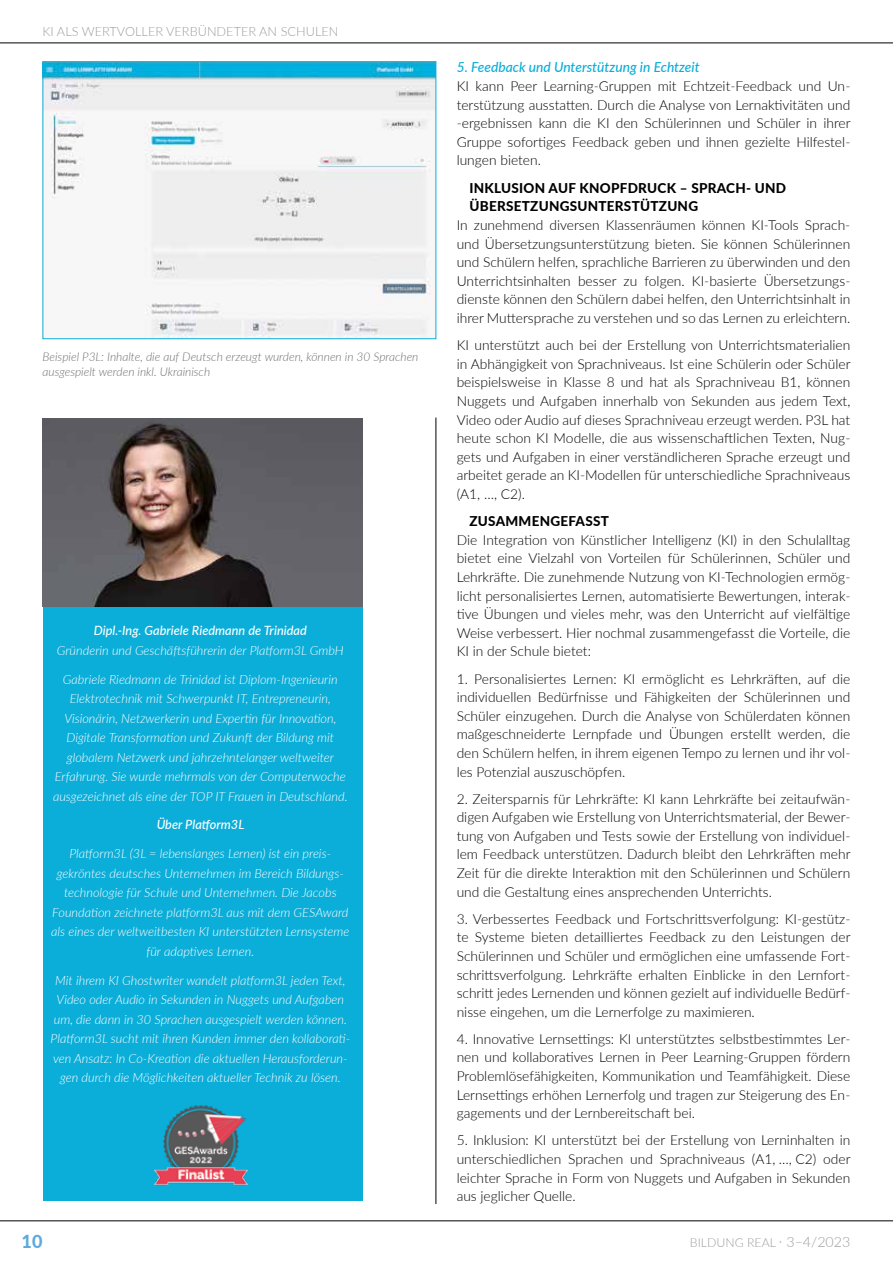
<style>
.page{position:relative;width:893px;height:1263px;background:#fff}
.page>*{position:absolute;margin:0;border:0;box-sizing:border-box;transform-origin:0 0}
.t1{font:800 18px "Lato";color:#5ea9de}
.t2{font:300 13.8px/18.6px "Lato";color:#000;text-align:justify}
.t3{font:italic 500 13.8px "Lato";color:#0baed9}
.t4{font:800 13.5px/18.8px "Lato";letter-spacing:.02em;color:#000}
.t5{font:italic 300 12.75px/19.5px "Lato";color:#fff;text-align:center}
.t6{font:italic 500 12.75px "Lato";color:#fff}
.t7{font:300 12.75px "Lato";color:#9d9d9c}
.t8{font:300 12.3px "Lato";color:#9d9d9c}
.t9{font:italic 300 12px/15px "Lato";color:#706f6f}
.s1{font-size:14.25px}
</style>
<div class="page">
<hr style="left:0;top:1220px;width:893px;height:1px;background:#000">
<hr style="left:0;top:43px;width:893px;height:1px;background:#000">
<img style="left:45px;top:63px;width:389px;height:274px">
<div style="left:43px;top:61px;width:393px;height:278px;border:1px solid #0baed9"></div>
<div style="left:43px;top:606px;width:319px;height:594px;background:#0baed9"></div>
<img style="left:43px;top:419px;width:319px;height:187px">
<img style="left:154px;top:1105px;width:94px;height:81px">
<hr style="left:436px;top:418px;width:1px;height:786px;background:#000">
<p class="t7" style="left:43px;top:22px;width:297px">KI ALS WERTVOLLER VERBÜNDETER AN SCHULEN</p>
<p class="t9" style="left:43px;top:349px;width:377px">Beispiel P3L: Inhalte, die auf Deutsch erzeugt wurden, können in 30 Sprachen ausgespielt werden inkl. Ukrainisch</p>
<p class="t6" style="left:94px;top:621px;width:215px">Dipl.-Ing. Gabriele Riedmann de Trinidad</p>
<p class="t5" style="left:57px;top:640px;width:288px">Gründerin und Geschäftsführerin der Platform3L GmbH</p>
<p class="t5" style="left:53px;top:669px;width:296px">Gabriele Riedmann de Trinidad ist Diplom-Ingenieurin Elektrotechnik mit Schwerpunkt IT, Entrepreneurin, Visionärin, Netzwerkerin und Expertin für Innovation, Digitale Transformation und Zukunft der Bildung mit globalem Netzwerk und jahrzehntelanger weltweiter Erfahrung. Sie wurde mehrmals von der Computerwoche ausgezeichnet als eine der TOP IT Frauen in Deutschland.</p>
<p class="t6" style="left:157px;top:816px;width:89px">Über Platform3L</p>
<p class="t5" style="left:51px;top:843px;width:300px">Platform3L (3L = lebenslanges Lernen) ist ein preis&shy;gekröntes deutsches Unternehmen im Bereich Bildungs&shy;technologie für Schule und Unternehmen. Die Jacobs Foundation zeichnete platform3L aus mit dem GESAward als eines der weltweitbesten KI unterstützten Lernsysteme für adaptives Lernen.</p>
<p class="t5" style="left:51px;top:970px;width:301px">Mit ihrem KI Ghostwriter wandelt platform3L jeden Text, Video oder Audio in Sekunden in Nuggets und Aufgaben um, die dann in 30 Sprachen ausgespielt werden können.<br>Platform3L sucht mit ihren Kunden immer den kollaborati&shy;ven Ansatz: In Co-Kreation die aktuellen Herausforderun&shy;gen durch die Möglichkeiten aktueller Technik zu lösen.</p>
<p class="t3" style="left:457px;top:57px;width:245px">5. Feedback und Unterstützung in Echtzeit</p>
<p class="t2" style="left:457px;top:76px;width:395px">KI kann Peer Learning-Gruppen mit Echtzeit-Feedback und Un&shy;terstützung ausstatten. Durch die Analyse von Lernaktivitäten und -ergebnissen kann die KI den Schülerinnen und Schüler in ihrer Gruppe sofortiges Feedback geben und ihnen gezielte Hilfestel&shy;lungen bieten.</p>
<p class="t4" style="left:469px;top:178px;width:318px">INKLUSION AUF KNOPFDRUCK – SPRACH- UND<br>ÜBERSETZUNGSUNTERSTÜTZUNG</p>
<p class="t2" style="left:457px;top:215px;width:395px">In zunehmend diversen Klassenräumen können KI-Tools Sprach&shy;und Übersetzungsunterstützung bieten. Sie können Schülerinnen und Schülern helfen, sprachliche Barrieren zu überwinden und den Unterrichtsinhalten besser zu folgen. KI-basierte Übersetzungs&shy;dienste können den Schülern dabei helfen, den Unterrichtsinhalt in ihrer Muttersprache zu verstehen und so das Lernen zu erleichtern.</p>
<p class="t2" style="left:457px;top:335px;width:395px">KI unterstützt auch bei der Erstellung von Unterrichtsmaterialien in Abhängigkeit von Sprachniveaus. Ist eine Schülerin oder Schüler beispielsweise in Klasse 8 und hat als Sprachniveau B1, können Nuggets und Aufgaben innerhalb von Sekunden aus jedem Text, Video oder Audio auf dieses Sprachniveau erzeugt werden. P3L hat heute schon KI Modelle, die aus wissenschaftlichen Texten, Nug&shy;gets und Aufgaben in einer verständlicheren Sprache erzeugt und arbeitet gerade an KI-Modellen für unterschiedliche Sprachniveaus (A1, …, C2).</p>
<p class="t4" style="left:469px;top:511px;width:141px">ZUSAMMENGEFASST</p>
<p class="t2" style="left:457px;top:530px;width:395px">Die Integration von Künstlicher Intelligenz (KI) in den Schulalltag bietet eine Vielzahl von Vorteilen für Schülerinnen, Schüler und Lehrkräfte. Die zunehmende Nutzung von KI-Technologien ermög&shy;licht personalisiertes Lernen, automatisierte Bewertungen, interak&shy;tive Übungen und vieles mehr, was den Unterricht auf vielfältige Weise verbessert. Hier nochmal zusammengefasst die Vorteile, die KI in der Schule bietet:</p>
<p class="t2" style="left:457px;top:669px;width:395px">1. Personalisiertes Lernen: KI ermöglicht es Lehrkräften, auf die individuellen Bedürfnisse und Fähigkeiten der Schülerinnen und Schüler einzugehen. Durch die Analyse von Schülerdaten können maßgeschneiderte Lernpfade und Übungen erstellt werden, die den Schülern helfen, in ihrem eigenen Tempo zu lernen und ihr vol&shy;les Potenzial auszuschöpfen.</p>
<p class="t2" style="left:457px;top:789px;width:395px">2. Zeitersparnis für Lehrkräfte: KI kann Lehrkräfte bei zeitaufwän&shy;digen Aufgaben wie Erstellung von Unterrichtsmaterial, der Bewer&shy;tung von Aufgaben und Tests sowie der Erstellung von individuel&shy;lem Feedback unterstützen. Dadurch bleibt den Lehrkräften mehr Zeit für die direkte Interaktion mit den Schülerinnen und Schülern und die Gestaltung eines ansprechenden Unterrichts.</p>
<p class="t2" style="left:457px;top:909px;width:395px">3. Verbessertes Feedback und Fortschrittsverfolgung: KI-gestütz&shy;te Systeme bieten detailliertes Feedback zu den Leistungen der Schülerinnen und Schüler und ermöglichen eine umfassende Fort&shy;schrittsverfolgung. Lehrkräfte erhalten Einblicke in den Lernfort&shy;schritt jedes Lernenden und können gezielt auf individuelle Bedürf&shy;nisse eingehen, um die Lernerfolge zu maximieren.</p>
<p class="t2" style="left:457px;top:1029px;width:395px">4. Innovative Lernsettings: KI unterstütztes selbstbestimmtes Ler&shy;nen und kollaboratives Lernen in Peer Learning-Gruppen fördern Problemlösefähigkeiten, Kommunikation und Teamfähigkeit. Diese Lernsettings erhöhen Lernerfolg und tragen zur Steigerung des En&shy;gagements und der Lernbereitschaft bei.</p>
<p class="t2" style="left:457px;top:1131px;width:395px">5. Inklusion: KI unterstützt bei der Erstellung von Lerninhalten in unterschiedlichen Sprachen und Sprachniveaus (A1, …, C2) oder leichter Sprache in Form von Nuggets und Aufgaben in Sekunden aus jeglicher Quelle.</p>
<h1 class="t1" style="left:22px;top:1228px;width:22px">10</h1>
<p class="t8" style="left:690px;top:1234px;width:162px">BILDUNG REAL <span class="s1">· 3–4/2023</span></p>
</div>
